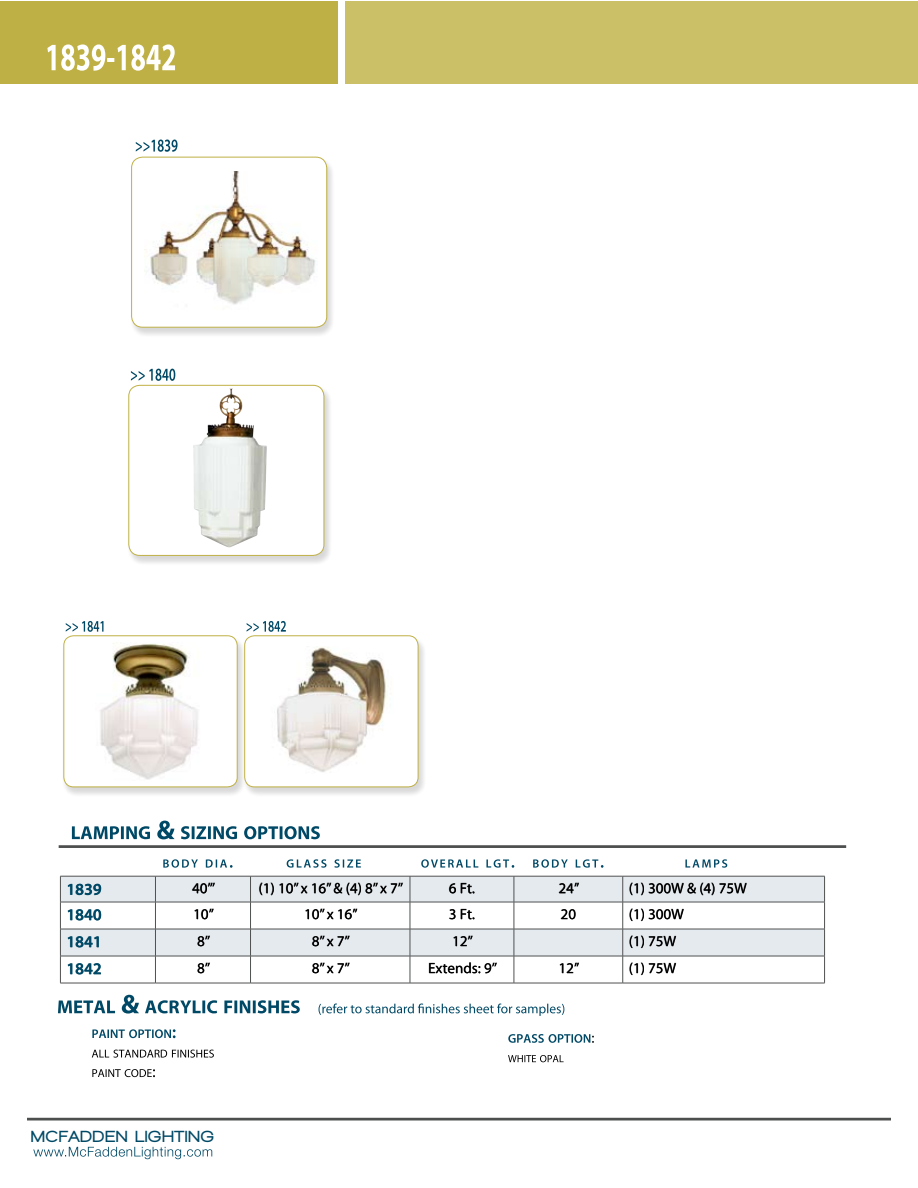
<style>
.page{position:relative;width:918px;height:1188px;background:#fff}
.page>*{position:absolute;margin:0;border:0;box-sizing:border-box;transform-origin:0 0}
.t1{font:600 16.5px "Myriad Pro";color:#004966}
.t2{font:900 16.5px "Walkway";letter-spacing:.075em;color:#004966}
.t3{font:15px "Myriad Pro";color:#000}
</style>
<div class="page">
<div style="left:129px;top:157px;width:207px;height:181px;background:#000;opacity:.16"></div>
<div style="left:132px;top:157px;width:195px;height:170px;background:#fff;border-radius:11px"></div>
<div style="left:131px;top:157px;width:196px;height:171px;border:1px solid #c0b146;border-radius:11px"></div>
<div style="left:127px;top:385px;width:206px;height:181px;background:#000;opacity:.16"></div>
<div style="left:129px;top:385px;width:195px;height:170px;background:#fff;border-radius:11px"></div>
<div style="left:128px;top:385px;width:196px;height:171px;border:1px solid #c0b146;border-radius:11px"></div>
<svg style="left:131px;top:369px;width:44px;height:12px"></svg>
<svg style="left:136px;top:140px;width:42px;height:12px"></svg>
<img style="left:144px;top:171px;width:172px;height:134px">
<hr style="left:59px;top:845px;width:787px;height:3px;background:#4d4e4e">
<svg style="left:72px;top:821px;width:248px;height:18px"></svg>
<hr style="left:60px;top:983px;width:95px;height:1px;background:#505151">
<hr style="left:155px;top:983px;width:96px;height:1px;background:#505151">
<hr style="left:251px;top:983px;width:159px;height:1px;background:#505151">
<hr style="left:410px;top:983px;width:104px;height:1px;background:#505151">
<hr style="left:514px;top:983px;width:109px;height:1px;background:#505151">
<hr style="left:623px;top:983px;width:202px;height:1px;background:#505151">
<svg style="left:60px;top:876px;width:765px;height:107px"></svg>
<svg style="left:163px;top:859px;width:564px;height:9px"></svg>
<img style="left:193px;top:389px;width:74px;height:159px">
<svg style="left:58px;top:995px;width:506px;height:21px"></svg>
<svg style="left:92px;top:1069px;width:63px;height:8px"></svg>
<svg style="left:92px;top:1050px;width:122px;height:8px"></svg>
<svg style="left:92px;top:1029px;width:84px;height:9px"></svg>
<div style="left:62px;top:636px;width:184px;height:162px;background:#000;opacity:.16"></div>
<div style="left:64px;top:636px;width:173px;height:151px;background:#fff;border-radius:10px"></div>
<div style="left:63px;top:635px;width:175px;height:152px;border:1px solid #c0b146;border-radius:10px"></div>
<svg style="left:66px;top:621px;width:38px;height:11px"></svg>
<img style="left:100px;top:643px;width:98px;height:137px">
<div style="left:242px;top:636px;width:185px;height:162px;background:#000;opacity:.16"></div>
<div style="left:245px;top:636px;width:173px;height:151px;background:#fff;border-radius:10px"></div>
<div style="left:244px;top:635px;width:175px;height:152px;border:1px solid #c0b146;border-radius:10px"></div>
<svg style="left:247px;top:621px;width:39px;height:11px"></svg>
<img style="left:277px;top:647px;width:110px;height:125px">
<div style="left:0;top:2px;width:338px;height:82px;background:#bfb045"></div>
<div style="left:345px;top:2px;width:573px;height:82px;background:#cbbf68"></div>
<svg style="left:47px;top:44px;width:128px;height:27px"></svg>
<svg style="left:508px;top:1055px;width:56px;height:7px"></svg>
<svg style="left:508px;top:1034px;width:86px;height:9px"></svg>
<hr style="left:27px;top:1118px;width:864px;height:3px;background:#4d4e4e">
<svg style="left:32px;top:1117px;width:180px;height:43px"></svg>
<p class="t1" style="left:66px;top:879px;width:37px">1839</p>
<p class="t3" style="left:192px;top:879px;width:25px">40’’’</p>
<p class="t3" style="left:259px;top:879px;width:146px">(1) 10’’ x 16’’ &amp; (4) 8’’ x 7’’</p>
<p class="t3" style="left:449px;top:879px;width:28px">6 Ft.</p>
<p class="t3" style="left:559px;top:879px;width:22px">24’’</p>
<p class="t3" style="left:629px;top:879px;width:120px">(1) 300W &amp; (4) 75W</p>
<p class="t1" style="left:66px;top:904px;width:37px">1840</p>
<p class="t3" style="left:193px;top:905px;width:22px">10’’</p>
<p class="t3" style="left:304px;top:905px;width:55px">10’’ x 16’’</p>
<p class="t3" style="left:449px;top:905px;width:28px">3 Ft.</p>
<p class="t3" style="left:561px;top:905px;width:17px">20</p>
<p class="t3" style="left:629px;top:905px;width:57px">(1) 300W</p>
<p class="t1" style="left:66px;top:931px;width:37px">1841</p>
<p class="t3" style="left:197px;top:932px;width:15px">8’’</p>
<p class="t3" style="left:312px;top:932px;width:40px">8’’ x 7’’</p>
<p class="t3" style="left:452px;top:932px;width:22px">12’’</p>
<p class="t3" style="left:629px;top:932px;width:49px">(1) 75W</p>
<p class="t1" style="left:66px;top:958px;width:37px">1842</p>
<p class="t3" style="left:197px;top:959px;width:15px">8’’</p>
<p class="t3" style="left:312px;top:959px;width:40px">8’’ x 7’’</p>
<p class="t3" style="left:428px;top:959px;width:71px">Extends: 9’’</p>
<p class="t3" style="left:559px;top:959px;width:22px">12’’</p>
<p class="t3" style="left:629px;top:959px;width:49px">(1) 75W</p>
<p class="t2" style="left:31px;top:1127px;width:184px">MCFADDEN LIGHTING</p>
</div>
